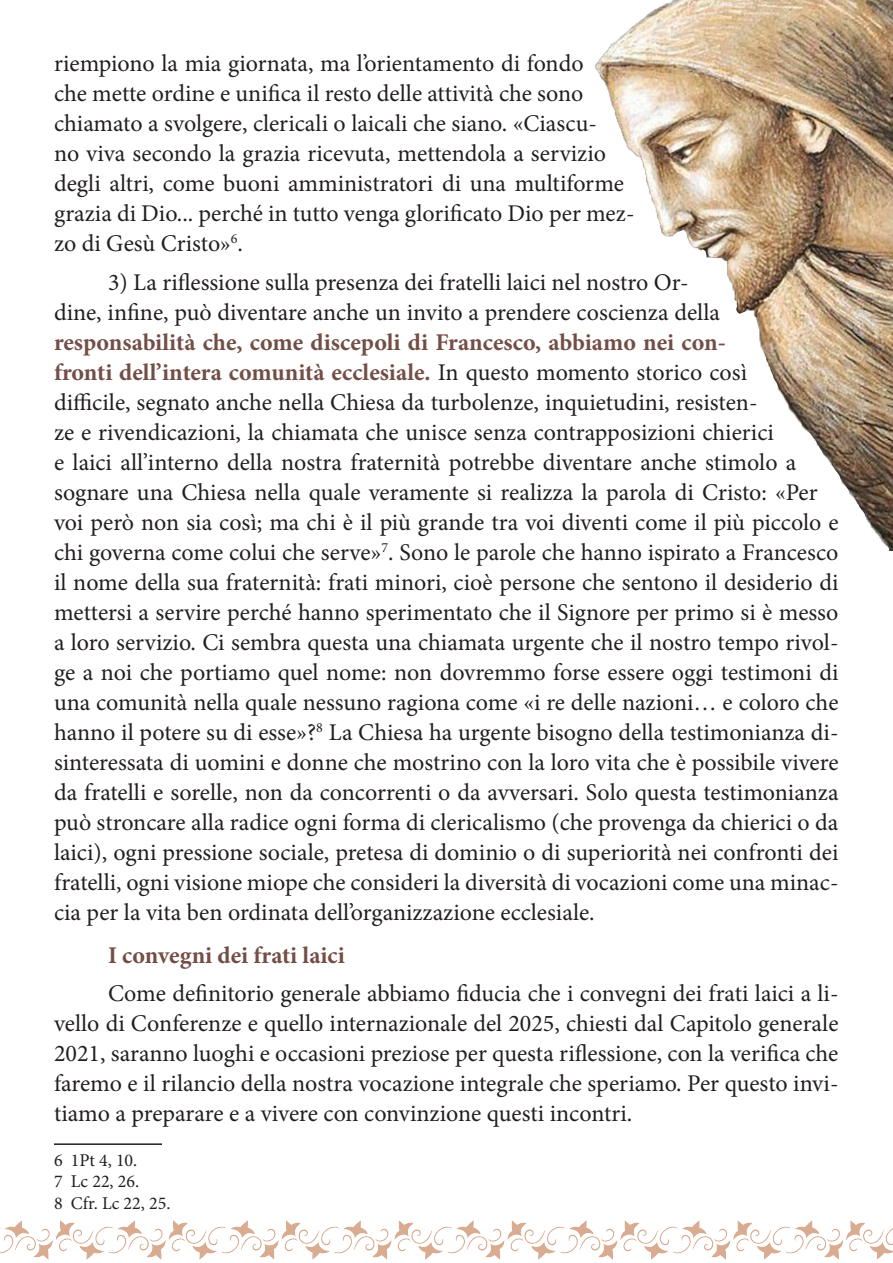
<style>
.page{position:relative;width:893px;height:1263px;background:#fff}
.page>*{position:absolute;margin:0;border:0;box-sizing:border-box;transform-origin:0 0}
.t1{font:24px/30px "Minion Pro";color:#231f20}
.t2{font:700 24px "Minion Pro";color:#734e46}
.t3{font:18px "Minion Pro";color:#231f20}
.s1{font-weight:700;color:#734e46}
</style>
<div class="page">
<hr style="left:54px;top:1143px;width:108px;height:2px;background:#231f20">
<img style="left:0;top:1221px;width:893px;height:38px">
<img style="left:595px;top:0;width:298px;height:551px">
<p class="t1" style="left:54px;top:49px;width:582px">riempiono la mia giornata, ma l’orientamento di fondo<br>che mette ordine e unifica il resto delle attività che sono chiamato a svolgere, clericali o laicali che siano. «Ciascu-<br>no viva secondo la grazia ricevuta, mettendola a servizio degli altri, come buoni amministratori di una multiforme grazia di Dio... perché in tutto venga glorificato Dio per mez&shy;zo di Gesù Cristo»<sup>6</sup>.</p>
<p class="t1" style="left:54px;top:267px;width:786px;text-indent:54px">3) La riflessione sulla presenza dei fratelli laici nel nostro Or-<br>dine, infine, può diventare anche un invito a prendere coscienza della <span class="s1">responsabilità che, come discepoli di Francesco, abbiamo nei con-<br>fronti dell’intera comunità ecclesiale.</span> In questo momento storico così<br>difficile, segnato anche nella Chiesa da turbolenze, inquietudini, resisten-<br>ze e rivendicazioni, la chiamata che unisce senza contrapposizioni chierici<br>e laici all’interno della nostra fraternità potrebbe diventare anche stimolo a sognare una Chiesa nella quale veramente si realizza la parola di Cristo: «Per voi però non sia così; ma chi è il più grande tra voi diventi come il più piccolo e chi governa come colui che serve»<sup>7</sup>. Sono le parole che hanno ispirato a Francesco il nome della sua fraternità: frati minori, cioè persone che sentono il desiderio di mettersi a servire perché hanno sperimentato che il Signore per primo si è messo a loro servizio. Ci sembra questa una chiamata urgente che il nostro tempo rivol&shy;ge a noi che portiamo quel nome: non dovremmo forse essere oggi testimoni di una comunità nella quale nessuno ragiona come «i re delle nazioni… e coloro che hanno il potere su di esse»?<sup>8</sup> La Chiesa ha urgente bisogno della testimonianza di&shy;sinteressata di uomini e donne che mostrino con la loro vita che è possibile vivere da fratelli e sorelle, non da concorrenti o da avversari. Solo questa testimonianza può stroncare alla radice ogni forma di clericalismo (che provenga da chierici o da laici), ogni pressione sociale, pretesa di dominio o di superiorità nei confronti dei fratelli, ogni visione miope che consideri la diversità di vocazioni come una minac&shy;cia per la vita ben ordinata dell’organizzazione ecclesiale.</p>
<p class="t2" style="left:108px;top:941px;width:238px">I convegni dei frati laici</p>
<p class="t1" style="left:54px;top:979px;width:786px;text-align:justify;text-indent:54px">Come definitorio generale abbiamo fiducia che i convegni dei frati laici a li&shy;vello di Conferenze e quello internazionale del 2025, chiesti dal Capitolo generale 2021, saranno luoghi e occasioni preziose per questa riflessione, con la verifica che faremo e il rilancio della nostra vocazione integrale che speriamo. Per questo invi&shy;tiamo a preparare e a vivere con convinzione questi incontri.</p>
<p class="t3" style="left:54px;top:1148px;width:85px">6 1Pt 4, 10.</p>
<p class="t3" style="left:54px;top:1169px;width:87px">7 Lc 22, 26.</p>
<p class="t3" style="left:54px;top:1191px;width:118px">8 Cfr. Lc 22, 25.</p>
</div>
